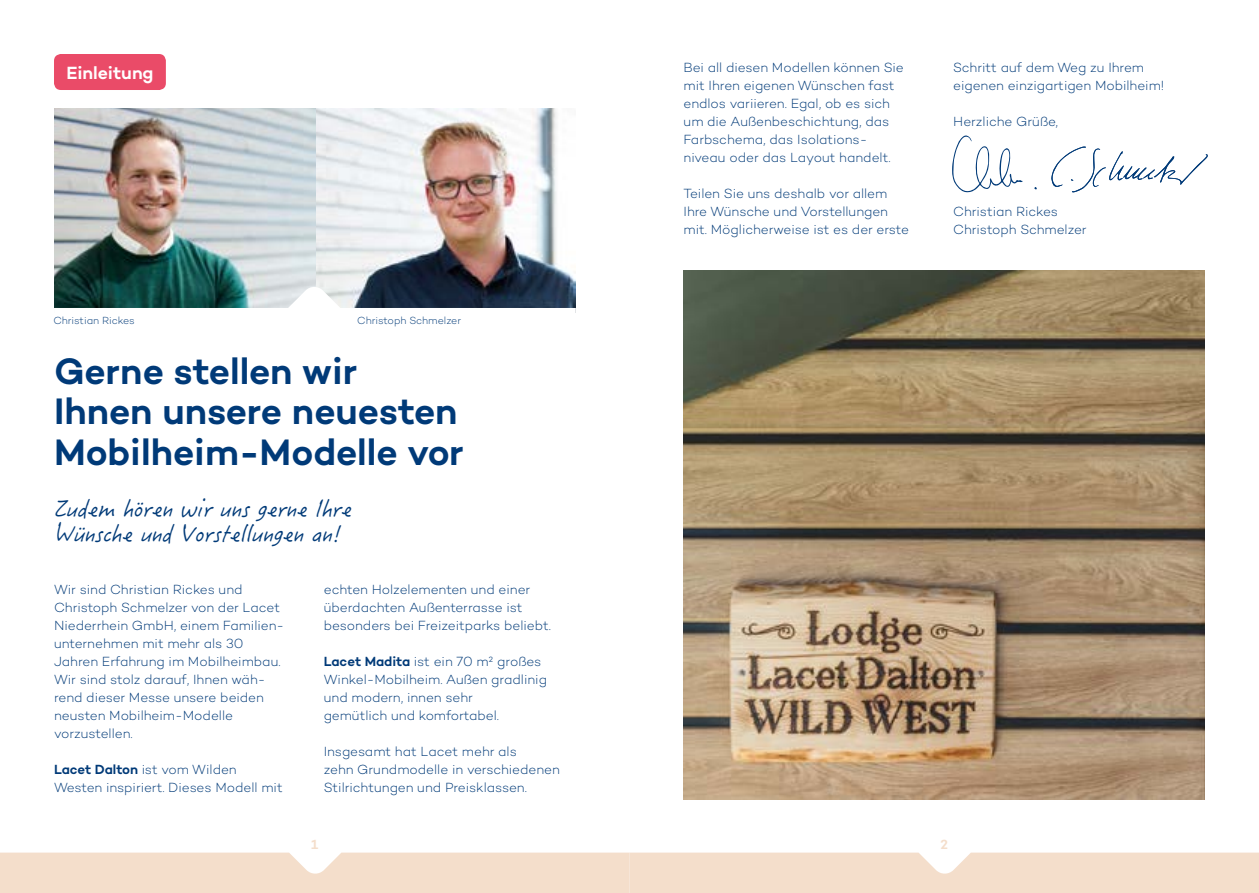
<style>
.page{position:relative;width:1259px;height:893px;background:#fff}
.page>*{position:absolute;margin:0;border:0;box-sizing:border-box;transform-origin:0 0}
.t1{font:600 37.5px/40.5px "Campton";color:#003a78}
.t2{font:italic 22.95px/24.9px "Hanzi Pen SC W3";color:#003a78}
.t3{font:600 18px "Campton";color:#fff}
.t4{font:300 13.5px/18px "Campton";letter-spacing:-.005em;color:#003a78}
.t5{font:600 13.5px "Campton";color:#f4decb}
.t6{font:300 10.5px "Campton";letter-spacing:-.005em;color:#003a78}
.s1{font-weight:600}
</style>
<div class="page">
<div style="left:0;top:853px;width:1259px;height:40px;background:#f4decb"></div>
<div style="left:54px;top:54px;width:112px;height:36px;background:#ea4b68;border-radius:7px"></div>
<img style="left:683px;top:270px;width:522px;height:529px">
<img style="left:315px;top:108px;width:260px;height:178px">
<img style="left:54px;top:108px;width:261px;height:178px">
<svg style="left:54px;top:286px;width:522px;height:27px"></svg>
<svg style="left:1051px;top:146px;width:156px;height:46px"></svg>
<svg style="left:952px;top:135px;width:70px;height:57px"></svg>
<h3 class="t3" style="left:66px;top:61px;width:89px">Einleitung</h3>
<p class="t4" style="left:683px;top:58px;width:222px">Bei all diesen Modellen können Sie mit Ihren eigenen Wünschen fast endlos variieren. Egal, ob es sich um die Außenbeschichtung, das<br>Farbschema, das Isolations&shy;niveau oder das Layout handelt.</p>
<p class="t4" style="left:683px;top:184px;width:227px">Teilen Sie uns deshalb vor allem<br>Ihre Wünsche und Vorstellungen mit. Möglicherweise ist es der erste</p>
<p class="t6" style="left:53px;top:314px;width:83px">Christian Rickes</p>
<p class="t6" style="left:357px;top:314px;width:105px">Christoph Schmelzer</p>
<h1 class="t1" style="left:54px;top:350px;width:411px">Gerne stellen wir<br>Ihnen unsere neuesten<br>Mobilheim-Modelle vor</h1>
<h2 class="t2" style="left:54px;top:495px;width:305px">Zudem hören wir uns gerne Ihre<br>Wünsche und Vorstellungen an!</h2>
<p class="t4" style="left:324px;top:580px;width:229px">echten Holzelementen und einer überdachten Außenterrasse ist besonders bei Freizeitparks beliebt.</p>
<p class="t4" style="left:324px;top:652px;width:225px"><span class="s1">Lacet Madita</span> ist ein 70 m² großes<br>Winkel-Mobilheim. Außen gradlinig und modern, innen sehr<br>gemütlich und komfortabel.</p>
<p class="t4" style="left:324px;top:742px;width:238px">Insgesamt hat Lacet mehr als<br>zehn Grundmodelle in verschiedenen<br>Stilrichtungen und Preisklassen.</p>
<p class="t4" style="left:54px;top:580px;width:232px">Wir sind Christian Rickes und<br>Christoph Schmelzer von der Lacet<br>Niederrhein GmbH, einem Familien&shy;unternehmen mit mehr als 30<br>Jahren Erfahrung im Mobilheimbau.<br>Wir sind stolz darauf, Ihnen wäh&shy;rend dieser Messe unsere beiden neusten Mobilheim-Modelle vorzustellen.</p>
<p class="t4" style="left:54px;top:760px;width:230px"><span class="s1">Lacet Dalton</span> ist vom Wilden<br>Westen inspiriert. Dieses Modell mit</p>
<p class="t4" style="left:953px;top:58px;width:213px">Schritt auf dem Weg zu Ihrem eigenen einzigartigen Mobilheim!</p>
<p class="t4" style="left:953px;top:112px;width:106px">Herzliche Grüße,</p>
<p class="t4" style="left:953px;top:202px;width:135px">Christian Rickes<br>Christoph Schmelzer</p>
<p class="t5" style="left:311px;top:836px;width:9px">1</p>
<p class="t5" style="left:940px;top:836px;width:9px">2</p>
</div>
